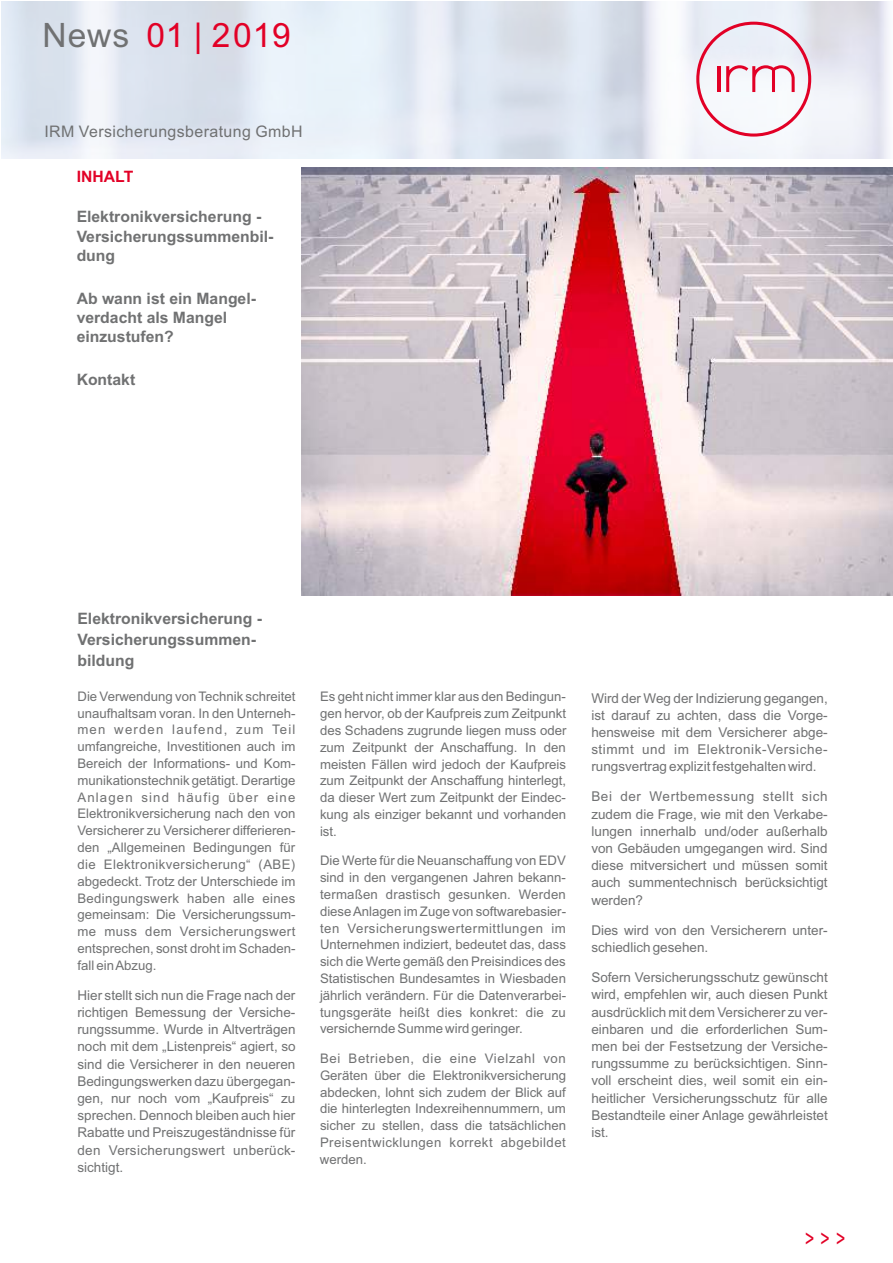
<style>
.page{position:relative;width:893px;height:1263px;background:#fff}
.page>*{position:absolute;margin:0;border:0;box-sizing:border-box;transform-origin:0 0}
.t1{font:33.6px "Arial";letter-spacing:.025em;color:#e20026}
.t2{font:24.3px "Arial";color:#e20026;scale:.65 1}
.t3{font:15.9px "Arial";letter-spacing:.025em;color:#707172}
.t4{font:700 15.75px/19.4px "Arial";color:#707172}
.t5{font:700 15.75px "Arial";color:#e20026}
.t6{font:13.5px/17.2px "Arial";color:#707172;text-align:justify}
.t7{font:13.2px/16.8px "Arial";color:#707172;text-align:justify}
.s1{color:#707172}
</style>
<div class="page">
<svg style="left:696px;top:22px;width:115px;height:115px"></svg>
<img style="left:301px;top:167px;width:592px;height:428px">
<h1 class="t1" style="left:43px;top:22px;width:250px"><span class="s1">News</span> 01 | 2019</h1>
<p class="t3" style="left:44px;top:126px;width:260px">IRM Versicherungsberatung GmbH</p>
<p class="t5" style="left:77px;top:171px;width:58px">INHALT</p>
<p class="t4" style="left:77px;top:209px;width:198px">Elektronikversicherung -<br>Versicherungssummenbil&shy;dung</p>
<p class="t4" style="left:77px;top:290px;width:181px">Ab wann ist ein Mangel&shy;verdacht als Mangel einzustufen?</p>
<p class="t4" style="left:77px;top:371px;width:60px">Kontakt</p>
<p class="t4" style="left:77px;top:610px;width:186px;line-height:20.7px">Elektronikversicherung -<br>Versicherungssummen&shy;bildung</p>
<p class="t7" style="left:77px;top:689px;width:220px">Die Verwendung von Technik schreitet unaufhaltsam voran. In den Unterneh&shy;men werden laufend, zum Teil umfangreiche, Investitionen auch im Bereich der Informations- und Kom&shy;munikationstechnik getätigt. Derartige Anlagen sind häufig über eine Elektronikversicherung nach den von Versicherer zu Versicherer differieren&shy;den „Allgemeinen Bedingungen für die Elektronikversicherung“ (ABE) abgedeckt. Trotz der Unterschiede im Bedingungswerk haben alle eines gemeinsam: Die Versicherungssum&shy;me muss dem Versicherungswert entsprechen, sonst droht im Schaden&shy;fall ein Abzug.</p>
<p class="t6" style="left:77px;top:988px;width:220px">Hier stellt sich nun die Frage nach der richtigen Bemessung der Versiche&shy;rungssumme. Wurde in Altverträgen noch mit dem „Listenpreis“ agiert, so sind die Versicherer in den neueren Bedingungswerken dazu übergegan&shy;gen, nur noch vom „Kaufpreis“ zu sprechen. Dennoch bleiben auch hier Rabatte und Preiszugeständnisse für den Versicherungswert unberück&shy;sichtigt.</p>
<p class="t7" style="left:320px;top:689px;width:248px">Es geht nicht immer klar aus den Bedingun&shy;gen hervor, ob der Kaufpreis zum Zeitpunkt des Schadens zugrunde liegen muss oder zum Zeitpunkt der Anschaffung. In den meisten Fällen wird jedoch der Kaufpreis zum Zeitpunkt der Anschaffung hinterlegt, da dieser Wert zum Zeitpunkt der Eindec&shy;kung als einziger bekannt und vorhanden ist.</p>
<p class="t7" style="left:320px;top:853px;width:248px">Die Werte für die Neuanschaffung von EDV sind in den vergangenen Jahren bekann&shy;termaßen drastisch gesunken. Werden diese Anlagen im Zuge von softwarebasier&shy;ten Versicherungswertermittlungen im Unternehmen indiziert, bedeutet das, dass sich die Werte gemäß den Preisindices des Statistischen Bundesamtes in Wiesbaden jährlich verändern. Für die Datenverarbei&shy;tungsgeräte heißt dies konkret: die zu versichernde Summe wird geringer.</p>
<p class="t7" style="left:320px;top:1051px;width:248px">Bei Betrieben, die eine Vielzahl von Geräten über die Elektronikversicherung abdecken, lohnt sich zudem der Blick auf die hinterlegten Indexreihennummern, um sicher zu stellen, dass die tatsächlichen Preisentwicklungen korrekt abgebildet werden.</p>
<p class="t6" style="left:591px;top:690px;width:238px">Wird der Weg der Indizierung gegangen, ist darauf zu achten, dass die Vorge&shy;hensweise mit dem Versicherer abge&shy;stimmt und im Elektronik-Versiche&shy;rungsvertrag explizit festgehalten wird.</p>
<p class="t6" style="left:591px;top:789px;width:238px">Bei der Wertbemessung stellt sich zudem die Frage, wie mit den Verkabe&shy;lungen innerhalb und/oder außerhalb von Gebäuden umgegangen wird. Sind diese mitversichert und müssen somit auch summentechnisch berücksichtigt werden?</p>
<p class="t6" style="left:591px;top:923px;width:238px">Dies wird von den Versicherern unter&shy;schiedlich gesehen.</p>
<p class="t6" style="left:591px;top:970px;width:238px">Sofern Versicherungsschutz gewünscht wird, empfehlen wir, auch diesen Punkt ausdrücklich mit dem Versicherer zu ver&shy;einbaren und die erforderlichen Sum&shy;men bei der Festsetzung der Versiche&shy;rungssumme zu berücksichtigen. Sinn&shy;voll erscheint dies, weil somit ein ein&shy;heitlicher Versicherungsschutz für alle Bestandteile einer Anlage gewährleistet ist.</p>
<h2 class="t2" style="left:805px;top:1229px;width:64px">&gt;&gt;&gt;</h2>
</div>
